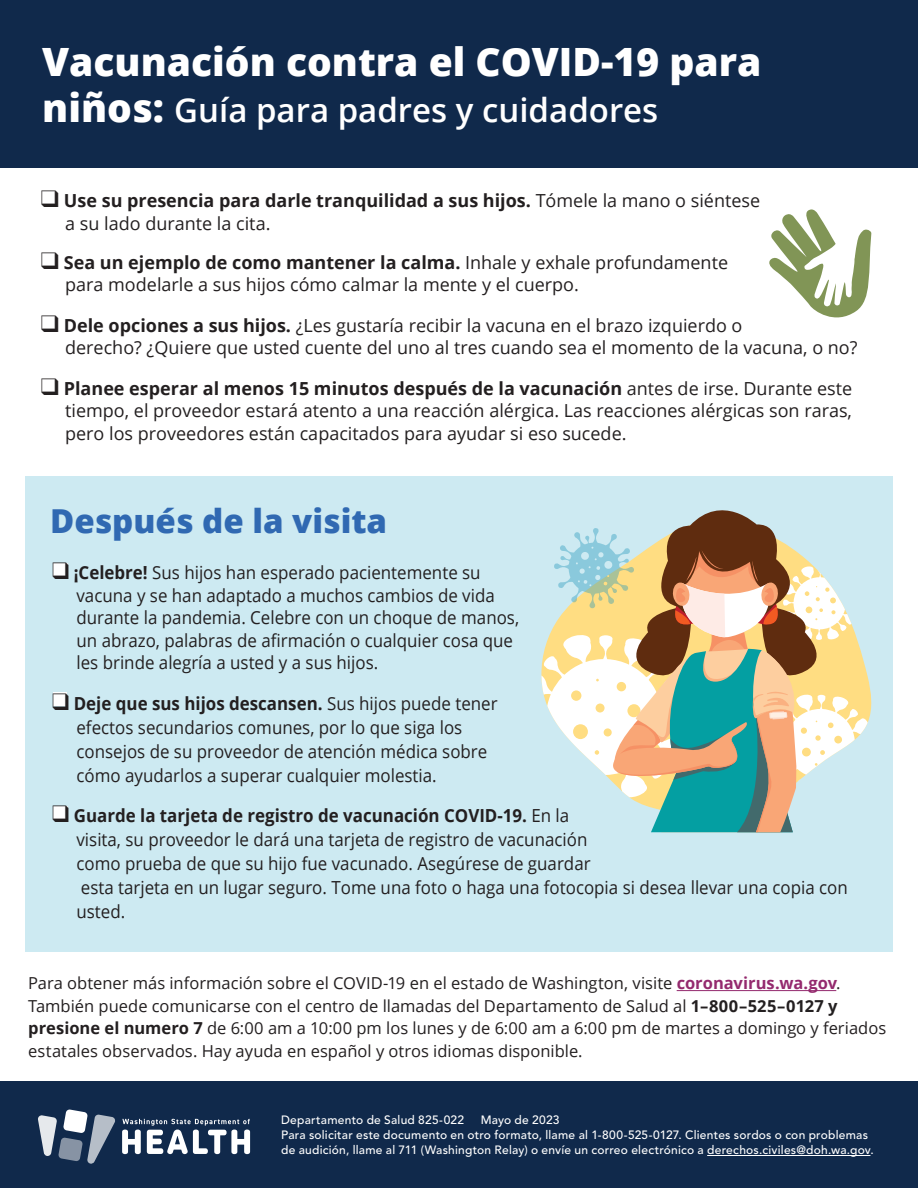
<style>
.page{position:relative;width:918px;height:1188px;background:#fff}
.page>*{position:absolute;margin:0;border:0;box-sizing:border-box;transform-origin:0 0}
.t1{font:800 39px "Open Sans";color:#fff}
.t2{font:600 33px "Open Sans";color:#fff}
.t3{font:800 33px "Open Sans";color:#3069b2}
.t4{font:18px/24px "Open Sans";color:#231f20;scale:.94 1}
.t5{font:18px/22.5px "Open Sans";color:#231f20}
.t6{font:700 18px/22.5px "Open Sans";color:#231f20}
.t7{font:16.5px/22.5px "Open Sans";color:#231f20}
.t8{font:500 12px/15px "Avenir LT Std";letter-spacing:.02em;color:#fff}
.s1{font-weight:800;font-size:39px}
.s2{font-weight:400}
.s3{font-weight:700}
.s4{font-weight:700;color:#942a6e}
</style>
<div class="page">
<div style="left:25px;top:477px;width:868px;height:475px;background:#cdeaf2"></div>
<div style="left:53px;top:807px;width:14px;height:13px;background:#fff"></div>
<div style="left:53px;top:693px;width:14px;height:13px;background:#fff"></div>
<div style="left:53px;top:563px;width:14px;height:14px;background:#fff"></div>
<div style="left:0;top:1082px;width:918px;height:106px;background:#10294b"></div>
<div style="left:0;top:0;width:918px;height:168px;background:#10294b"></div>
<hr style="left:677px;top:990px;width:159px;height:1px;background:#942a6e">
<svg style="left:541px;top:476px;width:327px;height:356px"></svg>
<svg style="left:769px;top:209px;width:102px;height:108px"></svg>
<hr style="left:707px;top:1155px;width:163px;height:1px;background:#fff">
<svg style="left:38px;top:1109px;width:77px;height:55px"></svg>
<svg style="left:122px;top:1119px;width:128px;height:35px"></svg>
<h1 class="t1" style="left:42px;top:32px;width:721px">Vacunación contra el COVID-19 para</h1>
<h2 class="t2" style="left:42px;top:88px;width:618px"><span class="s1">niños:</span> Guía para padres y cuidadores</h2>
<p class="t6" style="left:65px;top:189px;width:697px;text-indent:-24px">❑ Use su presencia para darle tranquilidad a sus hijos. <span class="s2">Tómele la mano o siéntese a su lado durante la cita.</span></p>
<p class="t5" style="left:65px;top:250px;width:664px;text-indent:-24px">❑ <span class="s3">Sea un ejemplo de como mantener la calma.</span> Inhale y exhale profundamente para modelarle a sus hijos cómo calmar la mente y el cuerpo.</p>
<p class="t5" style="left:65px;top:313px;width:794px;text-indent:-24px">❑ <span class="s3">Dele opciones a sus hijos.</span> ¿Les gustaría recibir la vacuna en el brazo izquierdo o<br>derecho? ¿Quiere que usted cuente del uno al tres cuando sea el momento de la vacuna, o no?</p>
<p class="t5" style="left:65px;top:376px;width:789px;text-align:justify;text-indent:-24px">❑ <span class="s3">Planee esperar al menos 15 minutos después de la vacunación</span> antes de irse. Durante este tiempo, el proveedor estará atento a una reacción alérgica. Las reacciones alérgicas son raras, pero los proveedores están capacitados para ayudar si eso sucede.</p>
<h2 class="t3" style="left:50px;top:496px;width:339px">Después de la visita</h2>
<p class="t4" style="left:77px;top:561px;width:472px;line-height:22.5px;text-indent:-24px">❑ <span class="s3">¡Celebre!</span> Sus hijos han esperado pacientemente su vacuna y se han adaptado a muchos cambios de vida durante la pandemia. Celebre con un choque de manos, un abrazo, palabras de afirmación o cualquier cosa que les brinde alegría a usted y a sus hijos.</p>
<p class="t4" style="left:77px;top:691px;width:449px;text-indent:-24px">❑ <span class="s3">Deje que sus hijos descansen.</span> Sus hijos puede tener efectos secundarios comunes, por lo que siga los consejos de su proveedor de atención médica sobre cómo ayudarlos a superar cualquier molestia.</p>
<p class="t4" style="left:77px;top:803px;width:822px;text-indent:-24px">❑ <span class="s3">Guarde la tarjeta de registro de vacunación COVID-19.</span> En la<br>visita, su proveedor le dará una tarjeta de registro de vacunación<br>como prueba de que su hijo fue vacunado. Asegúrese de guardar<br>esta tarjeta en un lugar seguro. Tome una foto o haga una fotocopia si desea llevar una copia con usted.</p>
<p class="t7" style="left:28px;top:972px;width:860px">Para obtener más información sobre el COVID-19 en el estado de Washington, visite <span class="s4">coronavirus.wa.gov</span>.<br>También puede comunicarse con el centro de llamadas del Departamento de Salud al <span class="s3">1–800–525–0127 y presione el numero 7</span> de 6:00 am a 10:00 pm los lunes y de 6:00 am a 6:00 pm de martes a domingo y feriados estatales observados. Hay ayuda en español y otros idiomas disponible.</p>
<p class="t8" style="left:281px;top:1113px;width:594px;text-indent:200px">Mayo de 2023<br>Para solicitar este documento en otro formato, llame al 1-800-525-0127. Clientes sordos o con problemas de audición, llame al 711 (Washington Relay) o envíe un correo electrónico a derechos.civiles@doh.wa.gov.</p>
<p class="t8" style="left:281px;top:1113px;width:184px">Departamento de Salud 825-022</p>
</div>
